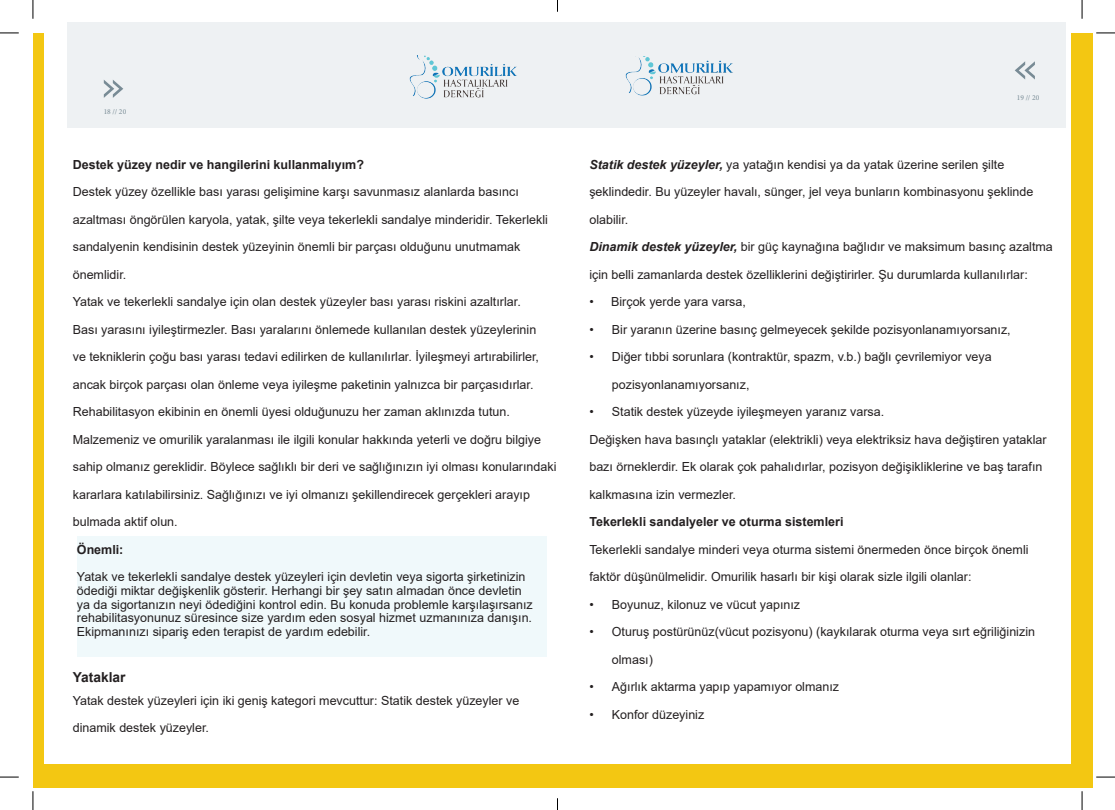
<style>
.page{position:relative;width:1115px;height:810px;background:#fff}
.page>*{position:absolute;margin:0;border:0;box-sizing:border-box;transform-origin:0 0}
.t1{font:700 13.75px "Arial";color:#231f20}
.t2{font:12.5px/13.8px "Arial";color:#231f20}
.t3{font:700 12.5px "Arial";color:#231f20}
.t4{font:7.5px "Minion Pro";letter-spacing:.01em;color:#788b95}
.s1{font-weight:700;font-style:italic}
</style>
<div class="page">
<div style="left:33px;top:33px;width:1059px;height:755px;background:#f3c712"></div>
<div style="left:44px;top:22px;width:1026px;height:742px;background:#fff"></div>
<div style="left:67px;top:22px;width:998px;height:105px;background:#eef1f3"></div>
<svg style="left:104px;top:80px;width:19px;height:18px"></svg>
<svg style="left:1015px;top:61px;width:20px;height:19px"></svg>
<img style="left:409px;top:56px;width:108px;height:43px">
<img style="left:625px;top:56px;width:108px;height:40px">
<div style="left:77px;top:536px;width:470px;height:121px;background:#f0f9fb"></div>
<svg style="left:0;top:32px;width:19px;height:2px"></svg>
<svg style="left:1096px;top:32px;width:19px;height:2px"></svg>
<svg style="left:0;top:776px;width:19px;height:2px"></svg>
<svg style="left:1096px;top:776px;width:19px;height:2px"></svg>
<svg style="left:32px;top:0;width:2px;height:19px"></svg>
<svg style="left:32px;top:791px;width:2px;height:19px"></svg>
<svg style="left:1081px;top:0;width:2px;height:19px"></svg>
<svg style="left:1081px;top:791px;width:2px;height:19px"></svg>
<p class="t4" style="left:104px;top:106px;width:24px">18 // 20</p>
<p class="t3" style="left:73px;top:155px;width:293px">Destek yüzey nedir ve hangilerini kullanmalıyım?</p>
<p class="t2" style="left:73px;top:185px;width:447px">Destek yüzey özellikle bası yarası gelişimine karşı savunmasız alanlarda basıncı</p>
<p class="t2" style="left:73px;top:212px;width:476px">azaltması öngörülen karyola, yatak, şilte veya tekerlekli sandalye minderidir. Tekerlekli</p>
<p class="t2" style="left:73px;top:240px;width:449px">sandalyenin kendisinin destek yüzeyinin önemli bir parçası olduğunu unutmamak</p>
<p class="t2" style="left:73px;top:267px;width:55px">önemlidir.</p>
<p class="t2" style="left:73px;top:295px;width:449px">Yatak ve tekerlekli sandalye için olan destek yüzeyler bası yarası riskini azaltırlar.</p>
<p class="t2" style="left:73px;top:322px;width:465px">Bası yarasını iyileştirmezler. Bası yaralarını önlemede kullanılan destek yüzeylerinin</p>
<p class="t2" style="left:73px;top:350px;width:468px">ve tekniklerin çoğu bası yarası tedavi edilirken de kullanılırlar. İyileşmeyi artırabilirler,</p>
<p class="t2" style="left:73px;top:377px;width:462px">ancak birçok parçası olan önleme veya iyileşme paketinin yalnızca bir parçasıdırlar.</p>
<p class="t2" style="left:73px;top:405px;width:439px">Rehabilitasyon ekibinin en önemli üyesi olduğunuzu her zaman aklınızda tutun.</p>
<p class="t2" style="left:73px;top:432px;width:470px">Malzemeniz ve omurilik yaralanması ile ilgili konular hakkında yeterli ve doğru bilgiye</p>
<p class="t2" style="left:73px;top:460px;width:485px">sahip olmanız gereklidir. Böylece sağlıklı bir deri ve sağlığınızın iyi olması konularındaki</p>
<p class="t2" style="left:73px;top:487px;width:459px">kararlara katılabilirsiniz. Sağlığınızı ve iyi olmanızı şekillendirecek gerçekleri arayıp</p>
<p class="t2" style="left:73px;top:515px;width:106px">bulmada aktif olun.</p>
<p class="t3" style="left:77px;top:540px;width:48px">Önemli:</p>
<p class="t2" style="left:77px;top:570px;width:457px">Yatak ve tekerlekli sandalye destek yüzeyleri için devletin veya sigorta şirketinizin ödediği miktar değişkenlik gösterir. Herhangi bir şey satın almadan önce devletin ya da sigortanızın neyi ödediğini kontrol edin. Bu konuda problemle karşılaşırsanız rehabilitasyonunuz süresince size yardım eden sosyal hizmet uzmanınıza danışın.<br>Ekipmanınızı sipariş eden terapist de yardım edebilir.</p>
<p class="t1" style="left:73px;top:667px;width:54px">Yataklar</p>
<p class="t2" style="left:73px;top:693px;width:448px">Yatak destek yüzeyleri için iki geniş kategori mevcuttur: Statik destek yüzeyler ve</p>
<p class="t2" style="left:73px;top:721px;width:138px">dinamik destek yüzeyler.</p>
<p class="t4" style="left:1017px;top:92px;width:24px">19 // 20</p>
<p class="t2" style="left:589px;top:150px;width:445px;line-height:27.5px"><span class="s1">Statik destek yüzeyler,</span> ya yatağın kendisi ya da yatak üzerine serilen şilte şeklindedir. Bu yüzeyler havalı, sünger, jel veya bunların kombinasyonu şeklinde</p>
<p class="t2" style="left:589px;top:212px;width:40px">olabilir.</p>
<p class="t2" style="left:589px;top:240px;width:465px"><span class="s1">Dinamik destek yüzeyler,</span> bir güç kaynağına bağlıdır ve maksimum basınç azaltma</p>
<p class="t2" style="left:589px;top:267px;width:440px">için belli zamanlarda destek özelliklerini değiştirirler. Şu durumlarda kullanılırlar:</p>
<p class="t2" style="left:589px;top:295px;width:158px">• Birçok yerde yara varsa,</p>
<p class="t2" style="left:589px;top:322px;width:423px">• Bir yaranın üzerine basınç gelmeyecek şekilde pozisyonlanamıyorsanız,</p>
<p class="t2" style="left:589px;top:350px;width:404px">• Diğer tıbbi sorunlara (kontraktür, spazm, v.b.) bağlı çevrilemiyor veya</p>
<p class="t2" style="left:612px;top:377px;width:139px">pozisyonlanamıyorsanız,</p>
<p class="t2" style="left:589px;top:405px;width:296px">• Statik destek yüzeyde iyileşmeyen yaranız varsa.</p>
<p class="t2" style="left:589px;top:432px;width:459px">Değişken hava basınçlı yataklar (elektrikli) veya elektriksiz hava değiştiren yataklar</p>
<p class="t2" style="left:589px;top:460px;width:454px">bazı örneklerdir. Ek olarak çok pahalıdırlar, pozisyon değişikliklerine ve baş tarafın</p>
<p class="t2" style="left:589px;top:487px;width:148px">kalkmasına izin vermezler.</p>
<p class="t3" style="left:589px;top:513px;width:256px">Tekerlekli sandalyeler ve oturma sistemleri</p>
<p class="t2" style="left:589px;top:542px;width:441px">Tekerlekli sandalye minderi veya oturma sistemi önermeden önce birçok önemli</p>
<p class="t2" style="left:589px;top:570px;width:384px">faktör düşünülmelidir. Omurilik hasarlı bir kişi olarak sizle ilgili olanlar:</p>
<p class="t2" style="left:589px;top:597px;width:212px">• Boyunuz, kilonuz ve vücut yapınız</p>
<p class="t2" style="left:589px;top:625px;width:447px">• Oturuş postürünüz(vücut pozisyonu) (kaykılarak oturma veya sırt eğriliğinizin</p>
<p class="t2" style="left:612px;top:652px;width:42px">olması)</p>
<p class="t2" style="left:589px;top:680px;width:251px">• Ağırlık aktarma yapıp yapamıyor olmanız</p>
<p class="t2" style="left:589px;top:707px;width:116px">• Konfor düzeyiniz</p>
</div>
